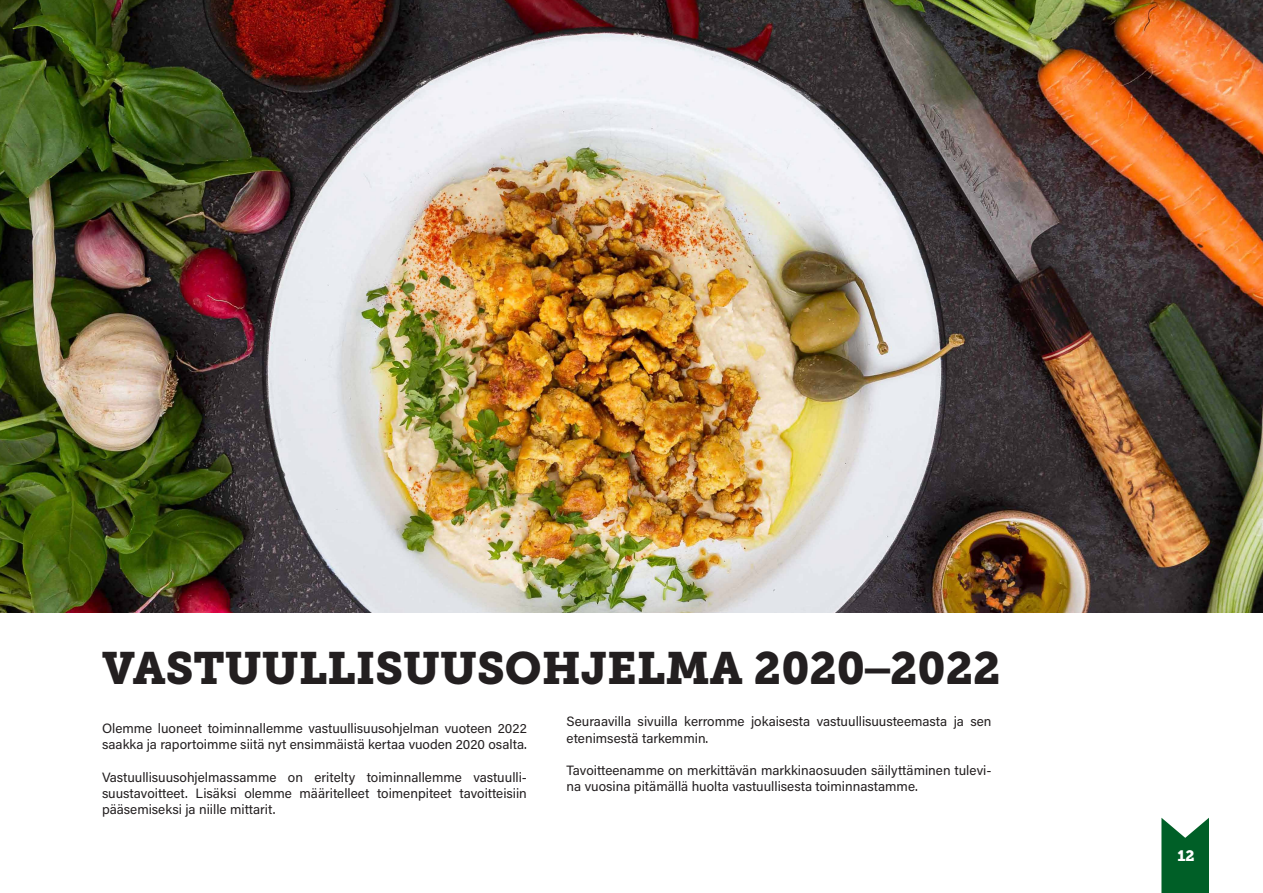
<style>
.page{position:relative;width:1263px;height:893px;background:#fff}
.page>*{position:absolute;margin:0;border:0;box-sizing:border-box;transform-origin:0 0}
.t1{font:45px "Museo Slab 900";color:#231f20}
.t2{font:15px "Museo Slab 900";color:#fff}
.t3{font:13.5px/16.2px "Acumin Pro";color:#231f20}
.s1{font-family:"Helvetica";font-weight:700}
</style>
<div class="page">
<svg style="left:1161px;top:818px;width:48px;height:75px;background:#237545"></svg>
<img style="left:0;top:0;width:1263px;height:612px">
<h1 class="t1" style="left:102px;top:642px;width:900px">VASTUULLISUUSOHJELMA 2020<span class="s1">–</span>2022</h1>
<p class="t3" style="left:102px;top:720px;width:426px">Olemme luoneet toiminnallemme vastuullisuusohjelman vuoteen 2022 saakka ja raportoimme siitä nyt ensimmäistä kertaa vuoden 2020 osalta.</p>
<p class="t3" style="left:102px;top:768px;width:426px;text-align:justify">Vastuullisuusohjelmassamme on eritelty toiminnallemme vastuulli&shy;suustavoitteet. Lisäksi olemme määritelleet toimenpiteet tavoitteisiin pääsemiseksi ja niille mittarit.</p>
<p class="t3" style="left:567px;top:713px;width:426px">Seuraavilla sivuilla kerromme jokaisesta vastuullisuusteemasta ja sen etenimsestä tarkemmin.</p>
<p class="t3" style="left:567px;top:762px;width:426px">Tavoitteenamme on merkittävän markkinaosuuden säilyttäminen tulevi&shy;na vuosina pitämällä huolta vastuullisesta toiminnastamme.</p>
<p class="t2" style="left:1177px;top:847px;width:19px">12</p>
</div>
